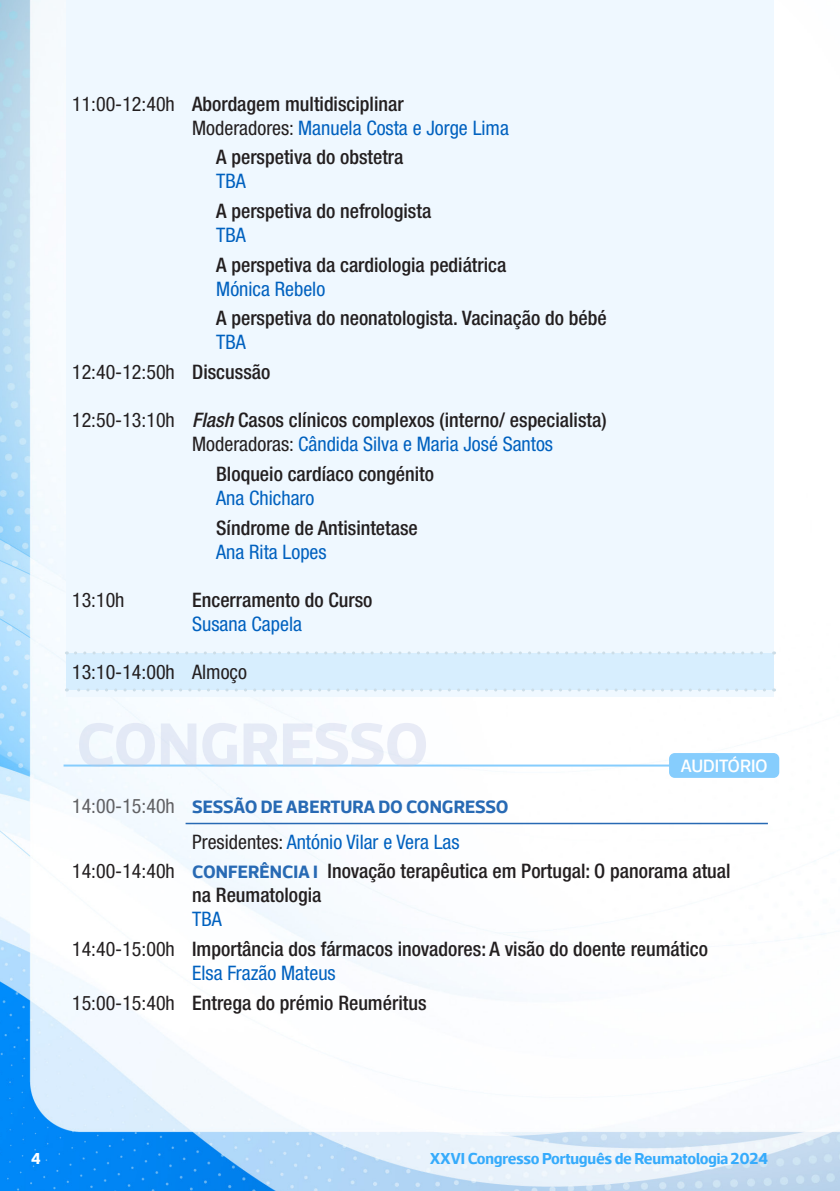
<style>
.page{position:relative;width:840px;height:1191px;background:#fff}
.page>*{position:absolute;margin:0;border:0;box-sizing:border-box;transform-origin:0 0}
.t1{font:500 condensed 20px/24px "Helvetica Neue LT Std";color:#231f20}
.t2{font:condensed 20px "Helvetica Neue LT Std";color:#0061bf}
.t3{font:condensed 20px "Helvetica Neue LT Std";color:#231f20}
.t4{font:700 18px "Acto CTT";letter-spacing:-.01em;color:#286ab4}
.t5{font:500 18px "Acto CTT";letter-spacing:-.01em;color:#fff}
.t6{font:700 16px "Acto CTT";letter-spacing:-.01em;color:#36abfc}
.t7{font:700 16px "Acto CTT";color:#fff}
.s1{font-weight:400}
.s2{color:#231f20}
.s3{font-weight:500}
.s4{font-style:italic}
.s5{font-family:"Helvetica Neue LT Std";font-weight:400;font-stretch:condensed;font-size:20px;color:#616164}
.s6{font-family:"Acto CTT";font-weight:700;font-stretch:normal;font-size:18px;color:#286ab4}
</style>
<div class="page">
<img style="left:0;top:0;width:838px;height:1191px">
<div style="left:66px;top:0;width:707px;height:696px;background:#eff8ff"></div>
<div style="left:66px;top:653px;width:707px;height:37px;background:#d7eefe"></div>
<svg style="left:66px;top:688px;width:698px;height:3px"></svg>
<svg style="left:75px;top:651px;width:699px;height:3px"></svg>
<div style="left:668px;top:753px;width:110px;height:25px;background:#86cdfd;border-radius:6px"></div>
<hr style="left:63px;top:764px;width:608px;height:2px;background:#86cdfd">
<hr style="left:185px;top:822px;width:582px;height:2px;background:#286ab4">
<p class="t1" style="left:72px;top:91px;width:333px"><span class="s1">11:00-12:40h</span> Abordagem multidisciplinar</p>
<p class="t2" style="left:192px;top:116px;width:318px"><span class="s2">Moderadores:</span> Manuela Costa e Jorge Lima</p>
<p class="t1" style="left:216px;top:145px;width:188px">A perspetiva do obstetra</p>
<p class="t2" style="left:216px;top:170px;width:31px">TBA</p>
<p class="t1" style="left:216px;top:199px;width:216px">A perspetiva do nefrologista</p>
<p class="t2" style="left:216px;top:223px;width:31px">TBA</p>
<p class="t1" style="left:216px;top:252px;width:291px">A perspetiva da cardiologia pediátrica</p>
<p class="t2" style="left:216px;top:277px;width:110px">Mónica Rebelo</p>
<p class="t1" style="left:216px;top:306px;width:391px">A perspetiva do neonatologista. Vacinação do bébé</p>
<p class="t2" style="left:216px;top:331px;width:31px">TBA</p>
<p class="t3" style="left:72px;top:360px;width:200px">12:40-12:50h <span class="s3">Discussão</span></p>
<p class="t1" style="left:72px;top:408px;width:535px"><span class="s1">12:50-13:10h</span> <span class="s4">Flash</span> Casos clínicos complexos (interno/ especialista)</p>
<p class="t2" style="left:192px;top:432px;width:362px"><span class="s2">Moderadoras:</span> Cândida Silva e Maria José Santos</p>
<p class="t1" style="left:216px;top:461px;width:219px">Bloqueio cardíaco congénito</p>
<p class="t2" style="left:216px;top:486px;width:100px">Ana Chicharo</p>
<p class="t1" style="left:216px;top:515px;width:203px">Síndrome de Antisintetase</p>
<p class="t2" style="left:216px;top:540px;width:112px">Ana Rita Lopes</p>
<p class="t3" style="left:72px;top:588px;width:54px">13:10h</p>
<p class="t1" style="left:192px;top:587px;width:182px">Encerramento do Curso</p>
<p class="t2" style="left:192px;top:612px;width:111px">Susana Capela</p>
<p class="t3" style="left:72px;top:660px;width:176px">13:10-14:00h Almoço</p>
<p class="t5" style="left:680px;top:755px;width:89px">AUDITÓRIO</p>
<p class="t4" style="left:72px;top:796px;width:438px"><span class="s5">14:00-15:40h</span> SESSÃO DE ABERTURA DO CONGRESSO</p>
<p class="t2" style="left:192px;top:830px;width:269px"><span class="s2">Presidentes:</span> António Vilar e Vera Las</p>
<p class="t1" style="left:192px;top:859px;width:539px;text-indent:-120px"><span class="s1">14:00-14:40h</span> <span class="s6">CONFERÊNCIA I</span> Inovação terapêutica em Portugal: O panorama atual na Reumatologia</p>
<p class="t2" style="left:192px;top:907px;width:31px">TBA</p>
<p class="t1" style="left:72px;top:936px;width:637px"><span class="s1">14:40-15:00h</span> Importância dos fármacos inovadores: A visão do doente reumático</p>
<p class="t2" style="left:192px;top:961px;width:145px">Elsa Frazão Mateus</p>
<p class="t1" style="left:72px;top:990px;width:356px"><span class="s1">15:00-15:40h</span> Entrega do prémio Reuméritus</p>
<p class="t7" style="left:31px;top:1149px;width:11px">4</p>
<p class="t6" style="left:430px;top:1149px;width:339px">XXVI Congresso Português de Reumatologia 2024</p>
</div>
